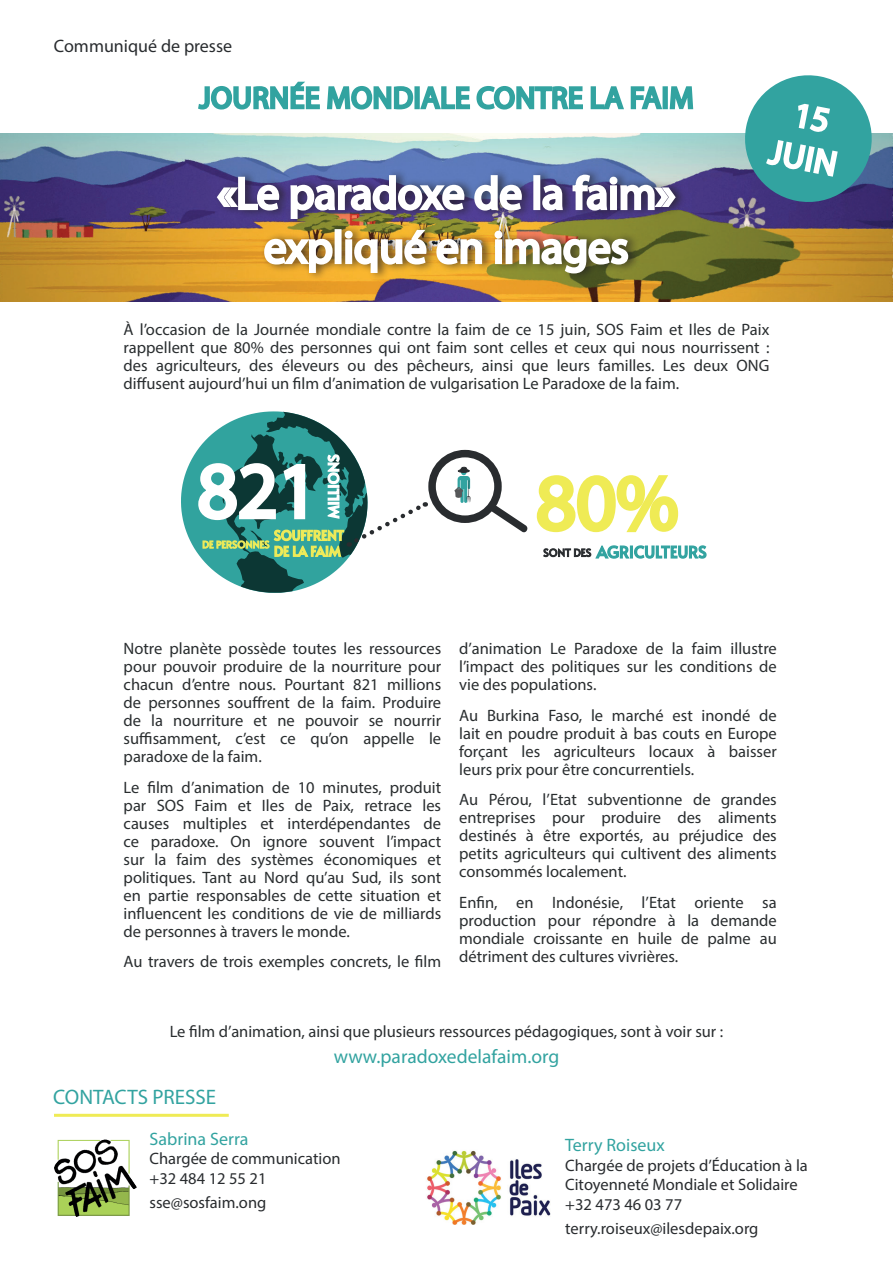
<style>
.page{position:relative;width:893px;height:1263px;background:#fff}
.page>*{position:absolute;margin:0;border:0;box-sizing:border-box;transform-origin:0 0}
.t1{font:78.3px "Myriad Pro";color:#fff}
.t2{font:78.3px "Myriad Pro";color:#efeb55}
.t3{font:45px/54px "Myriad Pro";color:#fff;text-align:center}
.t4{font:34.2px/41.4px "Myriad Pro";color:#fff;text-align:center}
.t5{font:21px "Myriad Pro";color:#32a3a0}
.t6{font:19.5px "Myriad Pro";color:#32a3a0}
.t7{font:18px "Myriad Pro";color:#32a3a0}
.t8{font:18px "Myriad Pro";color:#292c2f}
.t9{font:16.5px/18px "Myriad Pro";color:#292d2f;text-align:justify}
.t10{font:16.5px/19.5px "Myriad Pro";color:#292c2f}
</style>
<div class="page">
<img style="left:0;top:134px;width:893px;height:168px">
<hr style="left:54px;top:1114px;width:175px;height:3px;background:#efeb55">
<img style="left:54px;top:1140px;width:83px;height:77px">
<img style="left:427px;top:1150px;width:124px;height:75px">
<div style="left:214px;top:168px;width:473px;height:114px;background:#231f20;opacity:.75"></div>
<svg style="left:215px;top:175px;width:66px;height:37px"></svg>
<svg style="left:289px;top:174px;width:177px;height:46px"></svg>
<svg style="left:473px;top:174px;width:50px;height:38px"></svg>
<div style="left:533px;top:175px;width:7px;height:35px;border:3px solid #fff"></div>
<svg style="left:541px;top:183px;width:24px;height:29px"></svg>
<svg style="left:571px;top:173px;width:106px;height:39px"></svg>
<svg style="left:263px;top:237px;width:71px;height:37px"></svg>
<div style="left:335px;top:229px;width:7px;height:35px;border:3px solid #fff"></div>
<img style="left:343px;top:227px;width:86px;height:47px">
<svg style="left:435px;top:237px;width:49px;height:29px"></svg>
<img style="left:493px;top:229px;width:137px;height:46px">
<svg style="left:455px;top:467px;width:16px;height:36px"></svg>
<div style="left:428px;top:450px;width:74px;height:73px;border:8px solid #292c2f;border-radius:50%"></div>
<svg style="left:181px;top:411px;width:246px;height:182px"></svg>
<svg style="left:488px;top:473px;width:191px;height:60px"></svg>
<svg style="left:543px;top:545px;width:164px;height:14px"></svg>
<svg style="left:739px;top:75px;width:138px;height:132px"></svg>
<svg style="left:198px;top:81px;width:496px;height:29px"></svg>
<p class="t8" style="left:54px;top:35px;width:180px">Communiqué de presse</p>
<h2 class="t3" style="left:217px;top:166px;width:459px">«Le paradoxe de la faim» expliqué en images</h2>
<h3 class="t4" style="left:782px;top:90px;width:70px;rotate:11deg">15<br>JUIN</h3>
<p class="t9" style="left:124px;top:320px;width:647px">À l’occasion de la Journée mondiale contre la faim de ce 15 juin, SOS Faim et Iles de Paix rappellent que 80% des personnes qui ont faim sont celles et ceux qui nous nourrissent : des agriculteurs, des éleveurs ou des pêcheurs, ainsi que leurs familles. Les deux ONG diffusent aujourd’hui un film d’animation de vulgarisation Le Paradoxe de la faim.</p>
<h1 class="t1" style="left:198px;top:442px;width:122px">821</h1>
<h1 class="t2" style="left:536px;top:455px;width:144px">80%</h1>
<p class="t9" style="left:124px;top:639px;width:319px">Notre planète possède toutes les ressources pour pouvoir produire de la nourriture pour chacun d’entre nous. Pourtant 821 millions de personnes souffrent de la faim. Produire de la nourriture et ne pouvoir se nourrir suffisamment, c’est ce qu’on appelle le paradoxe de la faim.</p>
<p class="t9" style="left:124px;top:778px;width:319px">Le film d’animation de 10 minutes, produit par SOS Faim et Iles de Paix, retrace les causes multiples et interdépendantes de ce paradoxe. On ignore souvent l’impact sur la faim des systèmes économiques et politiques. Tant au Nord qu’au Sud, ils sont en partie responsables de cette situation et influencent les conditions de vie de milliards de personnes à travers le monde.</p>
<p class="t9" style="left:124px;top:953px;width:319px">Au travers de trois exemples concrets, le film</p>
<p class="t9" style="left:459px;top:639px;width:319px">d’animation Le Paradoxe de la faim illustre l’impact des politiques sur les conditions de vie des populations.</p>
<p class="t9" style="left:459px;top:706px;width:319px">Au Burkina Faso, le marché est inondé de lait en poudre produit à bas couts en Europe forçant les agriculteurs locaux à baisser leurs prix pour être concurrentiels.</p>
<p class="t9" style="left:459px;top:791px;width:319px">Au Pérou, l’Etat subventionne de grandes entreprises pour produire des aliments destinés à être exportés, au préjudice des petits agriculteurs qui cultivent des aliments consommés localement.</p>
<p class="t9" style="left:459px;top:893px;width:319px">Enfin, en Indonésie, l’Etat oriente sa production pour répondre à la demande mondiale croissante en huile de palme au détriment des cultures vivrières.</p>
<p class="t9" style="left:170px;top:1022px;width:555px">Le film d’animation, ainsi que plusieurs ressources pédagogiques, sont à voir sur :</p>
<p class="t6" style="left:334px;top:1044px;width:227px">www.paradoxedelafaim.org</p>
<p class="t5" style="left:53px;top:1084px;width:165px">CONTACTS PRESSE</p>
<p class="t7" style="left:150px;top:1128px;width:100px">Sabrina Serra</p>
<p class="t10" style="left:150px;top:1149px;width:193px">Chargée de communication +32 484 12 55 21</p>
<p class="t10" style="left:150px;top:1192px;width:118px">sse@sosfaim.ong</p>
<p class="t7" style="left:565px;top:1134px;width:101px">Terry Roiseux</p>
<p class="t10" style="left:565px;top:1155px;width:244px">Chargée de projets d’Éducation à la<br>Citoyenneté Mondiale et Solidaire +32 473 46 03 77</p>
<p class="t10" style="left:565px;top:1218px;width:195px">terry.roiseux@ilesdepaix.org</p>
</div>
